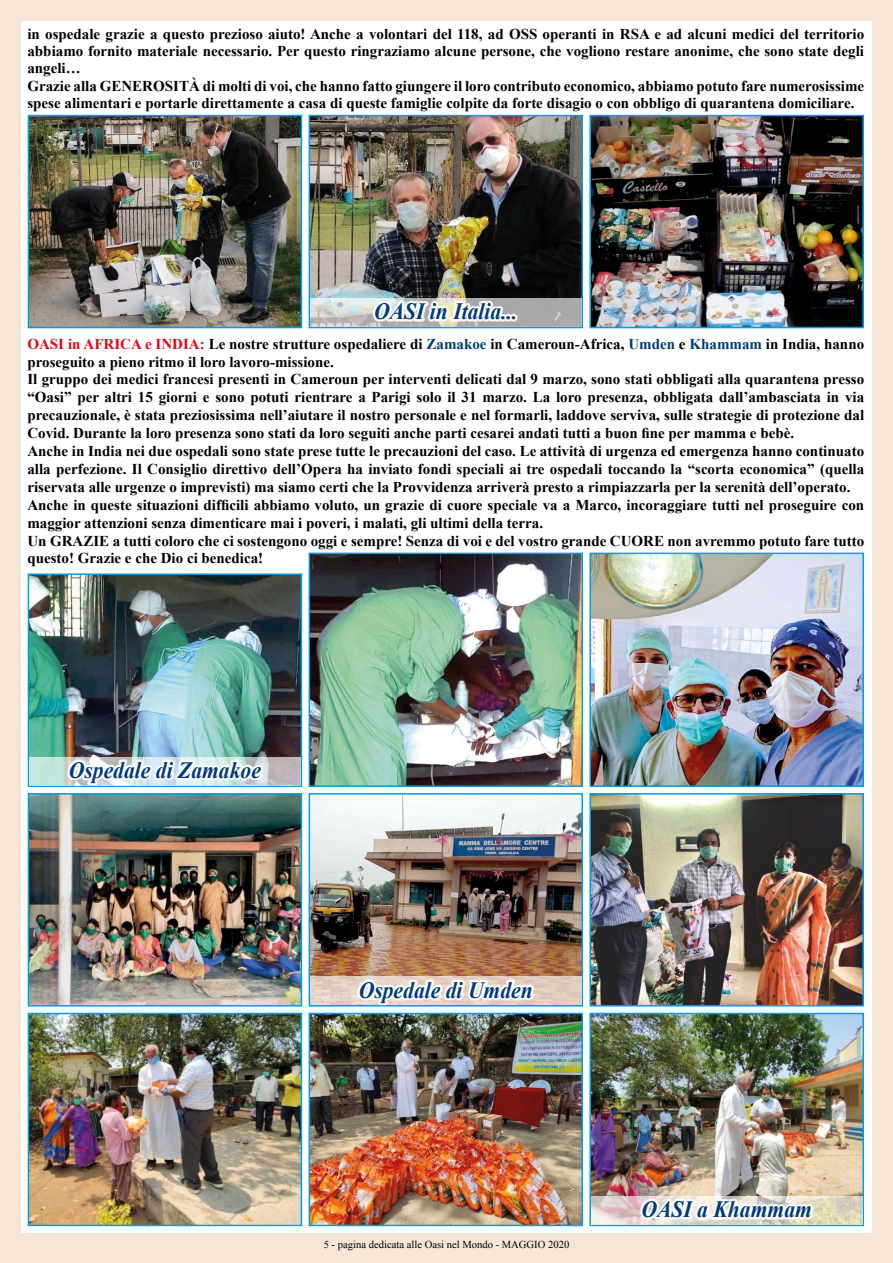
<style>
.page{position:relative;width:893px;height:1263px;background:#f5e6d5}
.page>*{position:absolute;margin:0;border:0;box-sizing:border-box;transform-origin:0 0}
.t1{font:italic 700 23.4px "Times New Roman";color:#003a78;scale:.92 1}
.t2{font:700 15px/17.9px "Times New Roman";color:#000}
.t3{font:10.65px "Times New Roman";color:#000}
.s1{color:#e30613}
.s2{color:#003a78}
</style>
<div class="page">
<div style="left:21px;top:21px;width:851px;height:1212px;background:#fff"></div>
<img style="left:31px;top:118px;width:268px;height:207px">
<div style="left:28px;top:115px;width:274px;height:213px;border:2px solid #009fe3"></div>
<img style="left:312px;top:118px;width:268px;height:180px">
<div style="left:309px;top:115px;width:274px;height:213px;border:2px solid #009fe3"></div>
<img style="left:592px;top:118px;width:269px;height:207px">
<div style="left:589px;top:115px;width:275px;height:213px;border:2px solid #009fe3"></div>
<img style="left:31px;top:576px;width:268px;height:181px">
<div style="left:28px;top:573px;width:274px;height:214px;border:2px solid #009fe3"></div>
<img style="left:312px;top:556px;width:268px;height:228px">
<div style="left:309px;top:553px;width:274px;height:234px;border:2px solid #009fe3"></div>
<img style="left:592px;top:556px;width:269px;height:228px">
<div style="left:589px;top:553px;width:275px;height:234px;border:2px solid #009fe3"></div>
<img style="left:31px;top:796px;width:268px;height:207px">
<div style="left:28px;top:793px;width:274px;height:213px;border:2px solid #009fe3"></div>
<img style="left:312px;top:796px;width:268px;height:180px">
<div style="left:309px;top:793px;width:274px;height:213px;border:2px solid #009fe3"></div>
<img style="left:592px;top:796px;width:269px;height:207px">
<div style="left:589px;top:793px;width:275px;height:213px;border:2px solid #009fe3"></div>
<img style="left:31px;top:1016px;width:268px;height:207px">
<div style="left:28px;top:1013px;width:274px;height:213px;border:2px solid #009fe3"></div>
<img style="left:312px;top:1016px;width:268px;height:207px">
<div style="left:309px;top:1013px;width:274px;height:213px;border:2px solid #009fe3"></div>
<img style="left:592px;top:1016px;width:269px;height:180px">
<div style="left:589px;top:1013px;width:275px;height:213px;border:2px solid #009fe3"></div>
<svg style="left:29px;top:757px;width:272px;height:28px;background:#c3d0ce"></svg>
<svg style="left:310px;top:976px;width:271px;height:29px;background:#e2cec1"></svg>
<svg style="left:310px;top:298px;width:271px;height:29px;background:#bbbdbb"></svg>
<svg style="left:591px;top:1196px;width:271px;height:28px;background:#dfd4c7"></svg>
<svg style="left:67px;top:759px;width:197px;height:27px"></svg>
<svg style="left:357px;top:979px;width:178px;height:26px"></svg>
<svg style="left:373px;top:300px;width:145px;height:22px"></svg>
<svg style="left:640px;top:1198px;width:174px;height:22px"></svg>
<p class="t2" style="left:27px;top:25px;width:838px;line-height:17.2px">in ospedale grazie a questo prezioso aiuto! Anche a volontari del 118, ad OSS operanti in RSA e ad alcuni medici del territorio abbiamo fornito materiale necessario. Per questo ringraziamo alcune persone, che vogliono restare anonime, che sono state degli angeli…<br>Grazie alla GENEROSITÀ di molti di voi, che hanno fatto giungere il loro contributo economico, abbiamo potuto fare numerosissime spese alimentari e portarle direttamente a casa di queste famiglie colpite da forte disagio o con obbligo di quarantena domiciliare.</p>
<h1 class="t1" style="left:374px;top:295px;width:157px">OASI in Italia...</h1>
<p class="t2" style="left:27px;top:334px;width:838px"><span class="s1">OASI in AFRICA e INDIA:</span> Le nostre strutture ospedaliere di <span class="s2">Zamakoe</span> in Cameroun-Africa, <span class="s2">Umden</span> e <span class="s2">Khammam</span> in India, hanno proseguito a pieno ritmo il loro lavoro-missione.<br>Il gruppo dei medici francesi presenti in Cameroun per interventi delicati dal 9 marzo, sono stati obbligati alla quarantena presso “Oasi” per altri 15 giorni e sono potuti rientrare a Parigi solo il 31 marzo. La loro presenza, obbligata dall’ambasciata in via precauzionale, è stata preziosissima nell’aiutare il nostro personale e nel formarli, laddove serviva, sulle strategie di protezione dal Covid. Durante la loro presenza sono stati da loro seguiti anche parti cesarei andati tutti a buon fine per mamma e bebè.<br>Anche in India nei due ospedali sono state prese tutte le precauzioni del caso. Le attività di urgenza ed emergenza hanno continuato alla perfezione. Il Consiglio direttivo dell’Opera ha inviato fondi speciali ai tre ospedali toccando la “scorta economica” (quella riservata alle urgenze o imprevisti) ma siamo certi che la Provvidenza arriverà presto a rimpiazzarla per la serenità dell’operato.<br>Anche in queste situazioni difficili abbiamo voluto, un grazie di cuore speciale va a Marco, incoraggiare tutti nel proseguire con maggior attenzioni senza dimenticare mai i poveri, i malati, gli ultimi della terra.<br>Un GRAZIE a tutti coloro che ci sostengono oggi e sempre! Senza di voi e del vostro grande CUORE non avremmo potuto fare tutto questo! Grazie e che Dio ci benedica!</p>
<h1 class="t1" style="left:69px;top:754px;width:210px">Ospedale di Zamakoe</h1>
<h1 class="t1" style="left:359px;top:973px;width:191px">Ospedale di Umden</h1>
<p class="t3" style="left:324px;top:1237px;width:247px">5 - pagina dedicata alle Oasi nel Mondo - MAGGIO 2020</p>
<h1 class="t1" style="left:641px;top:1193px;width:187px">OASI a Khammam</h1>
</div>
